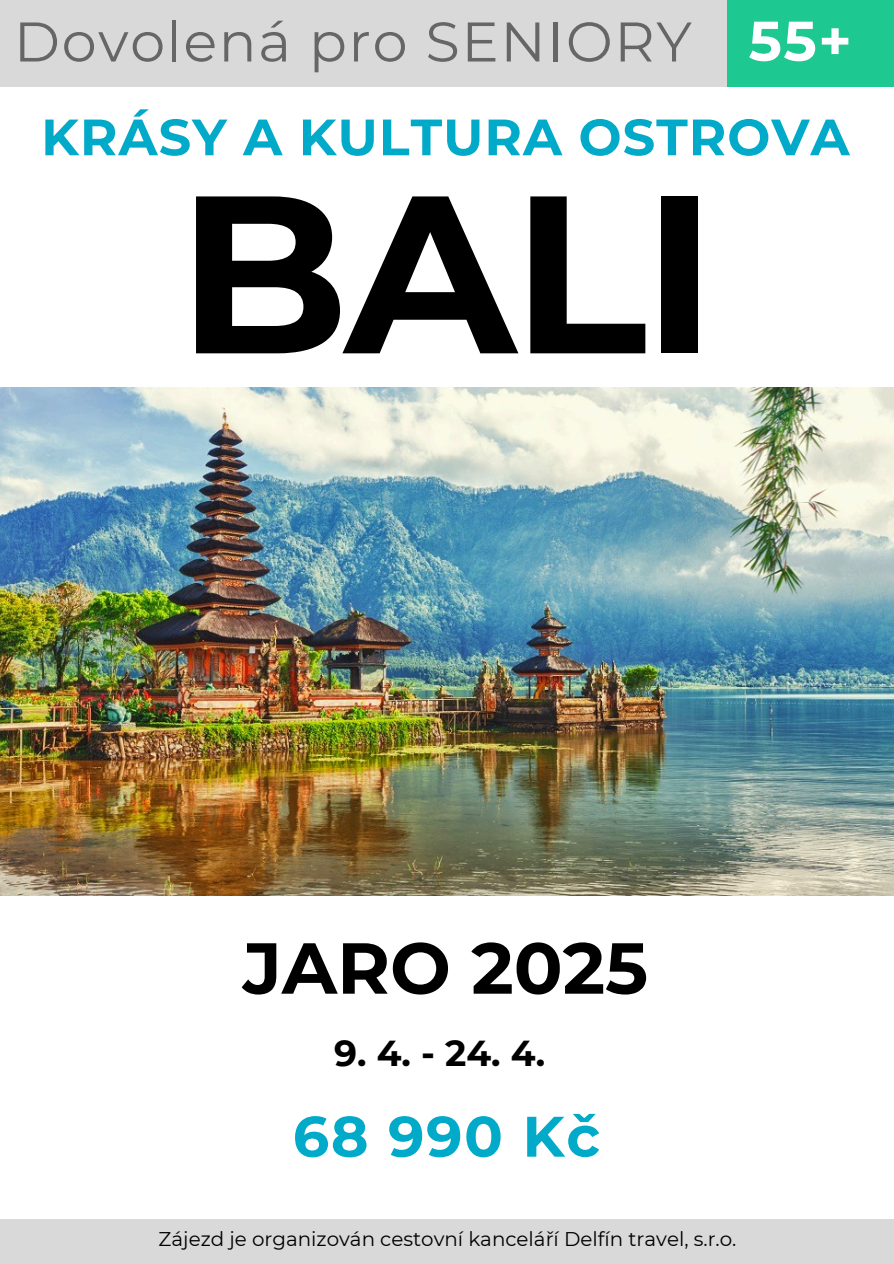
<style>
.page{position:relative;width:894px;height:1264px;background:#fff}
.page>*{position:absolute;margin:0;border:0;box-sizing:border-box;transform-origin:0 0}
.t1{font:700 224.1px "Montserrat";color:#000}
.t2{font:700 72px "Montserrat";color:#000}
.t3{font:700 57px "Montserrat";letter-spacing:.03em;color:#00aac8}
.t4{font:55.65px "Montserrat";letter-spacing:.03em;color:#666}
.t5{font:700 55.65px "Montserrat";color:#fff}
.t6{font:700 51px "Montserrat";letter-spacing:.02em;color:#00aac8}
.t7{font:700 36px "Montserrat";color:#000}
.t8{font:19.8px "Montserrat";color:#000}
</style>
<div class="page">
<div style="left:0;top:0;width:841px;height:87px;background:#d9d9d9"></div>
<div style="left:727px;top:0;width:166px;height:87px;background:#1ec891"></div>
<div style="left:0;top:1219px;width:893px;height:44px;background:#d9d9d9"></div>
<img style="left:0;top:388px;width:893px;height:507px">
<h4 class="t4" style="left:14px;top:8px;width:679px">Dovolená pro SENIORY</h4>
<p class="t5" style="left:748px;top:7px;width:105px">55+</p>
<h3 class="t6" style="left:41px;top:106px;width:809px">KRÁSY A KULTURA OSTROVA</h3>
<p class="t1" style="left:177px;top:136px;width:540px">BALI</p>
<h5 class="t2" style="left:243px;top:924px;width:406px">JARO 2025</h5>
<h6 class="t7" style="left:334px;top:1031px;width:212px">9. 4. - 24. 4.</h6>
<h2 class="t3" style="left:293px;top:1101px;width:309px">68 990 Kč</h2>
<h1 class="t8" style="left:159px;top:1226px;width:579px">Zájezd je organizován cestovní kanceláří Delfín travel, s.r.o.</h1>
</div>
